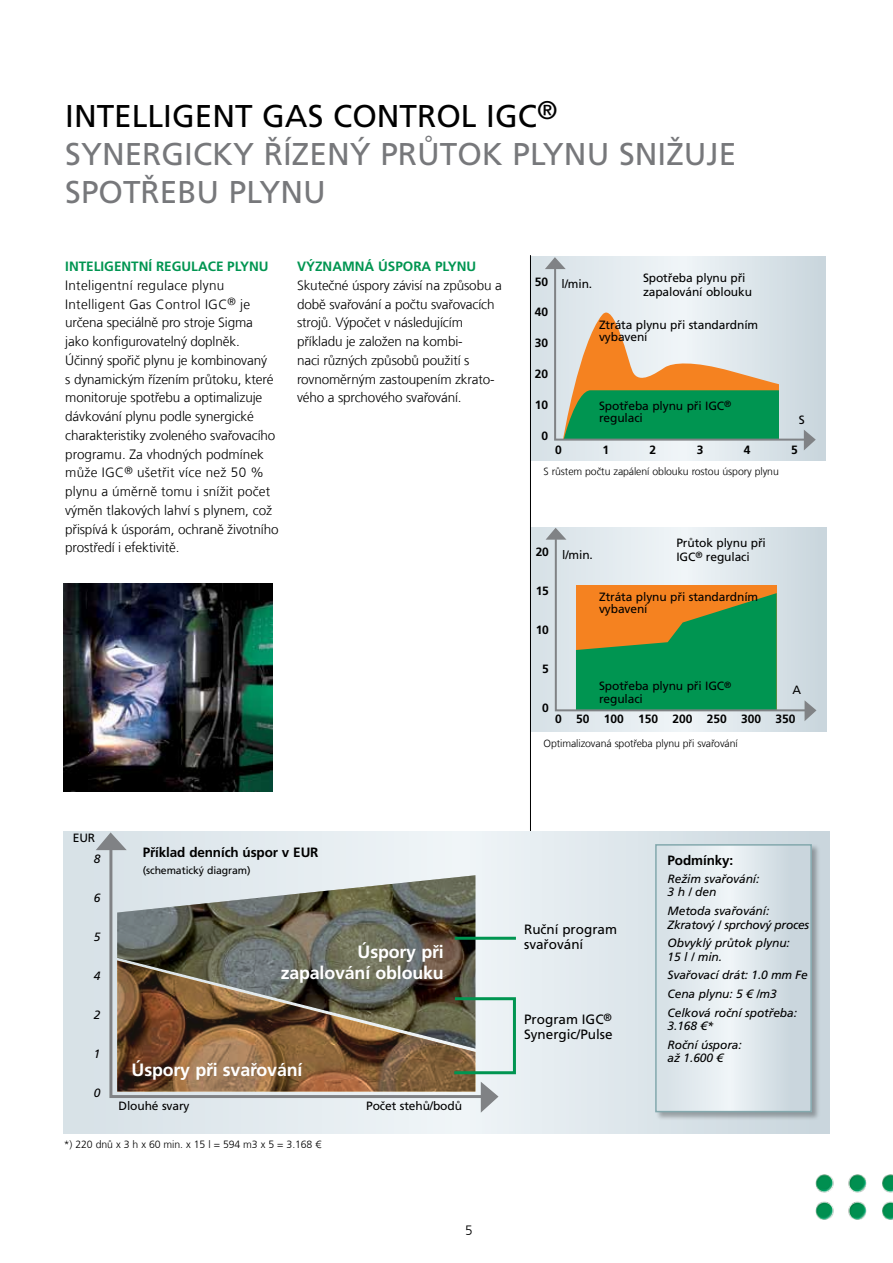
<style>
.page{position:relative;width:893px;height:1263px;background:#fff}
.page>*{position:absolute;margin:0;border:0;box-sizing:border-box;transform-origin:0 0}
.t1{font:31.5px/37.8px "Frutiger LT Pro";color:#77787b}
.t2{font:700 17.85px/21.5px "Frutiger LT Pro";letter-spacing:-.01em;color:#fff;text-align:right}
.t3{font:300 13.5px/18.8px "Frutiger LT Com";letter-spacing:-.01em;color:#000}
.t4{font:13.5px/15px "Frutiger LT Pro";color:#000}
.t5{font:700 13.5px "Frutiger LT Pro";color:#009551}
.t6{font:700 13.5px "Frutiger LT Pro";letter-spacing:-.01em;color:#000}
.t7{font:12px/12px "Frutiger LT Pro";letter-spacing:-.01em;color:#000}
.t8{font:italic 12px/13.5px "Frutiger LT Pro";letter-spacing:-.01em;color:#000}
.t9{font:700 12px "Frutiger LT Pro";letter-spacing:-.005em;color:#000}
.t10{font:300 10.5px "Frutiger LT Com";letter-spacing:-.01em;color:#000}
.t11{font:10.5px "Frutiger LT Pro";letter-spacing:-.01em;color:#000}
.s1{color:#000}
</style>
<div class="page">
<img style="left:815px;top:1174px;width:78px;height:46px">
<svg style="left:531px;top:257px;width:294px;height:204px;background:#dae3e9"></svg>
<svg style="left:545px;top:257px;width:21px;height:12px"></svg>
<svg style="left:804px;top:430px;width:12px;height:20px"></svg>
<svg style="left:553px;top:266px;width:258px;height:176px;background:#afc6ad"></svg>
<svg style="left:531px;top:527px;width:295px;height:204px;background:#d7e1e6"></svg>
<svg style="left:546px;top:528px;width:270px;height:193px;background:#98b996"></svg>
<img style="left:64px;top:583px;width:208px;height:208px">
<hr style="left:530px;top:255px;width:1px;height:610px;background:#000">
<svg style="left:64px;top:832px;width:765px;height:301px;background:#e0e8ec"></svg>
<svg style="left:96px;top:832px;width:31px;height:18px"></svg>
<svg style="left:481px;top:1082px;width:17px;height:31px"></svg>
<svg style="left:108px;top:842px;width:383px;height:257px;background:#d9dfe2"></svg>
<svg style="left:117px;top:1048px;width:358px;height:43px;background:#845d3b"></svg>
<img style="left:117px;top:875px;width:358px;height:173px">
<hr style="left:455px;top:937px;width:61px;height:3px;background:#009551">
<svg style="left:451px;top:996px;width:66px;height:80px;background:#a7b7a9"></svg>
<div style="left:655px;top:844px;width:166px;height:277px;background:#000;opacity:.3"></div>
<svg style="left:658px;top:847px;width:151px;height:262px;background:#dde5ea"></svg>
<div style="left:655px;top:844px;width:157px;height:268px;border:2px solid #83a8ad"></div>
<h1 class="t1" style="left:65px;top:97px;width:673px"><span class="s1">INTELLIGENT GAS CONTROL IGC</span><sup>®<br></sup>SYNERGICKY ŘÍZENÝ PRŮTOK PLYNU SNIŽUJE<br>SPOTŘEBU PLYNU</h1>
<p class="t5" style="left:65px;top:258px;width:205px">INTELIGENTNÍ REGULACE PLYNU</p>
<p class="t3" style="left:65px;top:276px;width:215px">Inteligentní regulace plynu Intelligent Gas Control IGC<sup>®</sup> je určena speciálně pro stroje Sigma jako konfigurovatelný doplněk.<br>Účinný spořič plynu je kombinovaný<br>s dynamickým řízením průtoku, které monitoruje spotřebu a optimalizuje dávkování plynu podle synergické charakteristiky zvoleného svařovacího programu. Za vhodných podmínek může IGC<sup>®</sup> ušetřit více než 50 % plynu a úměrně tomu i snížit počet výměn tlakových lahví s plynem, což přispívá k úsporám, ochraně životního prostředí i efektivitě.</p>
<p class="t5" style="left:297px;top:258px;width:181px">VÝZNAMNÁ ÚSPORA PLYNU</p>
<p class="t3" style="left:297px;top:276px;width:206px">Skutečné úspory závisí na způsobu a době svařování a počtu svařovacích strojů. Výpočet v následujícím příkladu je založen na kombi-<br>naci různých způsobů použití s rovnoměrným zastoupením zkrato&shy;vého a sprchového svařování.</p>
<p class="t9" style="left:535px;top:274px;width:15px">50</p>
<p class="t9" style="left:535px;top:305px;width:15px">40</p>
<p class="t9" style="left:535px;top:336px;width:15px">30</p>
<p class="t9" style="left:535px;top:367px;width:15px">20</p>
<p class="t9" style="left:535px;top:398px;width:15px">10</p>
<p class="t9" style="left:541px;top:429px;width:8px">0</p>
<p class="t7" style="left:561px;top:278px;width:32px">l/min.</p>
<p class="t7" style="left:643px;top:271px;width:110px;line-height:14.4px">Spotřeba plynu při zapalování oblouku</p>
<p class="t7" style="left:599px;top:319px;width:161px">Ztráta plynu při standardním vybavení</p>
<p class="t7" style="left:599px;top:400px;width:134px">Spotřeba plynu při IGC<sup>® </sup>regulaci</p>
<p class="t7" style="left:799px;top:414px;width:8px">S</p>
<p class="t9" style="left:555px;top:443px;width:8px">0</p>
<p class="t9" style="left:602px;top:443px;width:8px">1</p>
<p class="t9" style="left:650px;top:443px;width:8px">2</p>
<p class="t9" style="left:697px;top:443px;width:8px">3</p>
<p class="t9" style="left:744px;top:443px;width:8px">4</p>
<p class="t9" style="left:791px;top:443px;width:8px">5</p>
<p class="t10" style="left:544px;top:465px;width:237px">S růstem počtu zapálení oblouku rostou úspory plynu</p>
<p class="t9" style="left:536px;top:545px;width:15px">20</p>
<p class="t9" style="left:536px;top:584px;width:15px">15</p>
<p class="t9" style="left:536px;top:623px;width:15px">10</p>
<p class="t9" style="left:542px;top:662px;width:8px">5</p>
<p class="t9" style="left:542px;top:701px;width:8px">0</p>
<p class="t7" style="left:676px;top:536px;width:91px;line-height:14.4px">Průtok plynu při<br>IGC<sup>®</sup> regulaci</p>
<p class="t7" style="left:599px;top:591px;width:161px">Ztráta plynu při standardním vybavení</p>
<p class="t7" style="left:562px;top:549px;width:32px">l/min.</p>
<p class="t7" style="left:599px;top:680px;width:134px">Spotřeba plynu při IGC<sup>® </sup>regulaci</p>
<p class="t7" style="left:793px;top:684px;width:10px">A</p>
<p class="t9" style="left:555px;top:712px;width:242px">0 50 100 150 200 250 300 350</p>
<p class="t10" style="left:544px;top:737px;width:196px">Optimalizovaná spotřeba plynu při svařování</p>
<p class="t7" style="left:73px;top:831px;width:24px">EUR</p>
<p class="t8" style="left:94px;top:852px;width:8px">8</p>
<p class="t8" style="left:94px;top:891px;width:8px">6</p>
<p class="t8" style="left:94px;top:930px;width:8px">5</p>
<p class="t8" style="left:94px;top:969px;width:8px">4</p>
<p class="t8" style="left:94px;top:1008px;width:8px">2</p>
<p class="t8" style="left:94px;top:1047px;width:8px">1</p>
<p class="t8" style="left:94px;top:1086px;width:8px">0</p>
<p class="t6" style="left:143px;top:844px;width:177px">Příklad denních úspor v EUR</p>
<p class="t11" style="left:143px;top:864px;width:109px">(schematický diagram)</p>
<h2 class="t2" style="left:281px;top:941px;width:165px">Úspory při zapalování oblouku</h2>
<h2 class="t2" style="left:132px;top:1059px;width:172px">Úspory při svařování</h2>
<p class="t7" style="left:119px;top:1100px;width:73px">Dlouhé svary</p>
<p class="t7" style="left:366px;top:1100px;width:97px">Počet stehů/bodů</p>
<p class="t10" style="left:64px;top:1138px;width:259px">*) 220 dnů x 3 h x 60 min. x 15 l = 594 m3 x 5 = 3.168 €</p>
<p class="t3" style="left:465px;top:1221px;width:9px">5</p>
<p class="t4" style="left:524px;top:922px;width:95px">Ruční program svařování</p>
<p class="t4" style="left:524px;top:1012px;width:90px">Program IGC<sup>®<br></sup>Synergic/Pulse</p>
<p class="t6" style="left:668px;top:853px;width:67px">Podmínky:</p>
<p class="t8" style="left:668px;top:872px;width:93px">Režim svařování:<br>3 h / den</p>
<p class="t8" style="left:668px;top:904px;width:143px">Metoda svařování:<br>Zkratový / sprchový proces</p>
<p class="t8" style="left:668px;top:936px;width:124px">Obvyklý průtok plynu:<br>15 l / min.</p>
<p class="t8" style="left:668px;top:966px;width:142px;line-height:18.6px">Svařovací drát: 1.0 mm Fe<br>Cena plynu: 5 € /m3<br>Celková roční spotřeba:</p>
<p class="t8" style="left:668px;top:1016px;width:76px;line-height:18.6px">3.168 €*<br>Roční úspora:</p>
<p class="t8" style="left:668px;top:1051px;width:57px">až 1.600 €</p>
</div>
